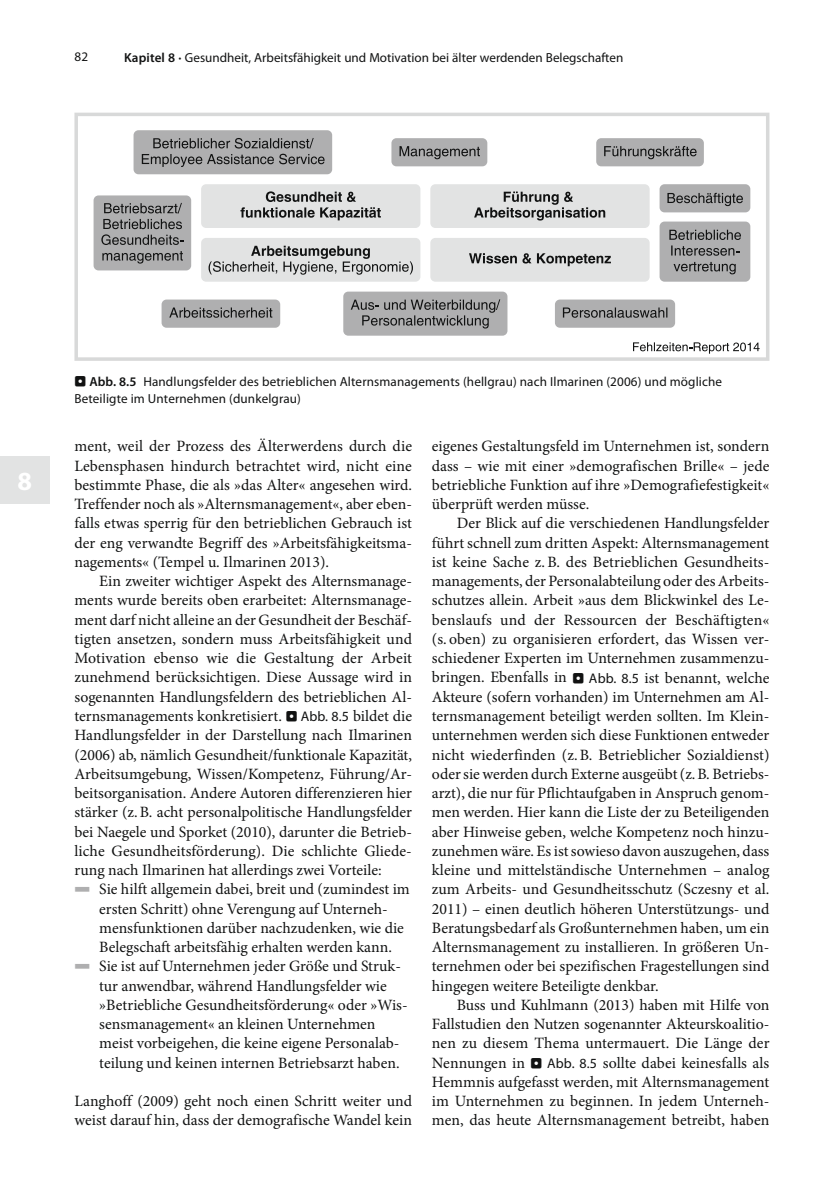
<style>
.page{position:relative;width:834px;height:1191px;background:#fff}
.page>*{position:absolute;margin:0;border:0;box-sizing:border-box;transform-origin:0 0}
.t1{font:700 26.25px "Myriad Pro";color:#fff}
.t2{font:15.75px/19.2px "Minion Pro";color:#111212;text-align:justify}
.t3{font:13.12px/17.5px "Myriad Pro";letter-spacing:.01em;color:#111212}
.s1{font-weight:600}
.s2{font-family:"Blik Buttons";font-size:14px}
.s3{font-family:"Myriad Pro";font-size:14px}
.s4{font-family:"Blik Buttons";color:#afafb0}
</style>
<div class="page">
<div style="left:0;top:456px;width:50px;height:48px;background:#e2e3e3"></div>
<svg style="left:74px;top:113px;width:695px;height:248px"></svg>
<svg style="left:633px;top:342px;width:126px;height:12px"></svg>
<div style="left:201px;top:184px;width:219px;height:44px;background:#e2e3e3;border-radius:5px"></div>
<div style="left:133px;top:130px;width:199px;height:44px;background:#afafb0;border-radius:5px"></div>
<svg style="left:142px;top:138px;width:182px;height:29px"></svg>
<div style="left:161px;top:299px;width:119px;height:29px;background:#afafb0;border-radius:5px"></div>
<svg style="left:169px;top:307px;width:103px;height:11px"></svg>
<div style="left:391px;top:138px;width:96px;height:28px;background:#afafb0;border-radius:5px"></div>
<svg style="left:399px;top:146px;width:81px;height:13px"></svg>
<div style="left:596px;top:138px;width:107px;height:28px;background:#afafb0;border-radius:5px"></div>
<svg style="left:604px;top:146px;width:92px;height:13px"></svg>
<div style="left:555px;top:299px;width:120px;height:29px;background:#afafb0;border-radius:5px"></div>
<svg style="left:562px;top:307px;width:105px;height:11px"></svg>
<div style="left:659px;top:184px;width:91px;height:28px;background:#afafb0;border-radius:5px"></div>
<svg style="left:667px;top:193px;width:75px;height:13px"></svg>
<div style="left:659px;top:221px;width:91px;height:61px;background:#afafb0;border-radius:5px"></div>
<svg style="left:669px;top:230px;width:71px;height:26px"></svg>
<svg style="left:673px;top:262px;width:62px;height:12px"></svg>
<svg style="left:240px;top:191px;width:141px;height:29px"></svg>
<div style="left:430px;top:184px;width:219px;height:44px;background:#e2e3e3;border-radius:5px"></div>
<svg style="left:474px;top:191px;width:131px;height:29px"></svg>
<div style="left:201px;top:238px;width:219px;height:44px;background:#e2e3e3;border-radius:5px"></div>
<svg style="left:208px;top:246px;width:205px;height:29px"></svg>
<div style="left:430px;top:238px;width:219px;height:44px;background:#e2e3e3;border-radius:5px"></div>
<svg style="left:469px;top:253px;width:62px;height:10px"></svg>
<svg style="left:537px;top:253px;width:74px;height:13px"></svg>
<div style="left:343px;top:292px;width:164px;height:44px;background:#afafb0;border-radius:5px"></div>
<svg style="left:350px;top:299px;width:150px;height:29px"></svg>
<div style="left:93px;top:195px;width:98px;height:75px;background:#afafb0;border-radius:5px"></div>
<svg style="left:104px;top:203px;width:78px;height:10px"></svg>
<svg style="left:101px;top:219px;width:82px;height:26px"></svg>
<svg style="left:102px;top:251px;width:81px;height:12px"></svg>
<p class="t3" style="left:74px;top:48px;width:15px">82</p>
<p class="t3" style="left:124px;top:49px;width:500px"><span class="s1">Kapitel 8 ·</span> Gesundheit, Arbeitsfähigkeit und Motivation bei älter werdenden Belegschaften</p>
<h1 class="t1" style="left:18px;top:464px;width:16px">8</h1>
<p class="t3" style="left:74px;top:372px;width:649px"><span class="s2">.</span> <span class="s1">Abb. 8.5</span> Handlungsfelder des betrieblichen Alternsmanagements (hellgrau) nach Ilmarinen (2006) und mögliche<br>Beteiligte im Unternehmen (dunkelgrau)</p>
<p class="t2" style="left:74px;top:437px;width:339px">ment, weil der Prozess des Älterwerdens durch die Lebensphasen hindurch betrachtet wird, nicht eine bestimmte Phase, die als »das Alter« angesehen wird.<br>Treffender noch als »Alternsmanagement«, aber eben&shy;falls etwas sperrig für den betrieblichen Gebrauch ist der eng verwandte Begriff des »Arbeitsfähigkeitsma&shy;nagements« (Tempel u. Ilmarinen 2013).</p>
<p class="t2" style="left:99px;top:571px;width:314px">Ein zweiter wichtiger Aspekt des Alternsmanage-</p>
<p class="t2" style="left:74px;top:591px;width:339px">ments wurde bereits oben erarbeitet: Alternsmanage-</p>
<p class="t2" style="left:74px;top:610px;width:339px">ment darf nicht alleine an der Gesundheit der Beschäf-</p>
<p class="t2" style="left:74px;top:629px;width:339px">tigten ansetzen, sondern muss Arbeitsfähigkeit und</p>
<p class="t2" style="left:74px;top:648px;width:339px">Motivation ebenso wie die Gestaltung der Arbeit</p>
<p class="t2" style="left:74px;top:668px;width:339px">zunehmend berücksichtigen. Diese Aussage wird in</p>
<p class="t2" style="left:74px;top:687px;width:339px">sogenannten Handlungsfeldern des betrieblichen Al-</p>
<p class="t2" style="left:74px;top:706px;width:339px">ternsmanagements konkretisiert. <span class="s2">.</span> <span class="s3">Abb. 8.5</span> bildet die</p>
<p class="t2" style="left:74px;top:725px;width:339px">Handlungsfelder in der Darstellung nach Ilmarinen</p>
<p class="t2" style="left:74px;top:745px;width:339px">(2006) ab, nämlich Gesundheit/funktionale Kapazität,</p>
<p class="t2" style="left:74px;top:764px;width:339px">Arbeitsumgebung, Wissen/Kompetenz, Führung/Ar-</p>
<p class="t2" style="left:74px;top:783px;width:339px">beitsorganisation. Andere Autoren differenzieren hier</p>
<p class="t2" style="left:74px;top:802px;width:339px">stärker (z.B. acht personalpolitische Handlungsfelder</p>
<p class="t2" style="left:74px;top:822px;width:339px">bei Naegele und Sporket (2010), darunter die Betrieb-</p>
<p class="t2" style="left:74px;top:841px;width:339px">liche Gesundheitsförderung). Die schlichte Gliede-</p>
<p class="t2" style="left:74px;top:860px;width:308px">rung nach Ilmarinen hat allerdings zwei Vorteile:</p>
<p class="t2" style="left:74px;top:879px;width:337px"><span class="s4">4</span> Sie hilft allgemein dabei, breit und (zumindest im</p>
<p class="t2" style="left:99px;top:899px;width:290px">ersten Schritt) ohne Verengung auf Unterneh-</p>
<p class="t2" style="left:99px;top:918px;width:306px">mensfunktionen darüber nachzudenken, wie die</p>
<p class="t2" style="left:99px;top:937px;width:294px">Belegschaft arbeitsfähig erhalten werden kann.</p>
<p class="t2" style="left:74px;top:956px;width:328px"><span class="s4">4</span> Sie ist auf Unternehmen jeder Größe und Struk-</p>
<p class="t2" style="left:99px;top:976px;width:289px">tur anwendbar, während Handlungsfelder wie</p>
<p class="t2" style="left:99px;top:995px;width:310px">»Betriebliche Gesundheitsförderung« oder »Wis-</p>
<p class="t2" style="left:99px;top:1014px;width:278px">sensmanagement« an kleinen Unternehmen</p>
<p class="t2" style="left:99px;top:1033px;width:301px">meist vorbeigehen, die keine eigene Personalab-</p>
<p class="t2" style="left:99px;top:1053px;width:302px">teilung und keinen internen Betriebsarzt haben.</p>
<p class="t2" style="left:74px;top:1091px;width:339px">Langhoff (2009) geht noch einen Schritt weiter und weist darauf hin, dass der demografische Wandel kein</p>
<p class="t2" style="left:432px;top:437px;width:339px">eigenes Gestaltungsfeld im Unternehmen ist, sondern dass – wie mit einer »demografischen Brille« – jede betriebliche Funktion auf ihre »Demografiefestigkeit« überprüft werden müsse.</p>
<p class="t2" style="left:432px;top:514px;width:339px;text-align:left;text-indent:25px">Der Blick auf die verschiedenen Handlungsfelder führt schnell zum dritten Aspekt: Alternsmanagement ist keine Sache z.B. des Betrieblichen Gesundheits&shy;managements, der Personalabteilung oder des Arbeits&shy;schutzes allein. Arbeit »aus dem Blickwinkel des Le&shy;benslaufs und der Ressourcen der Beschäftigten« (s. oben) zu organisieren erfordert, das Wissen ver&shy;schiedener Experten im Unternehmen zusammenzu&shy;bringen. Ebenfalls in <span class="s2">.</span> <span class="s3">Abb. 8.5</span> ist benannt, welche Akteure (sofern vorhanden) im Unternehmen am Al&shy;ternsmanagement beteiligt werden sollten. Im Klein&shy;unternehmen werden sich diese Funktionen entweder nicht wiederfinden (z.B. Betrieblicher Sozialdienst) oder sie werden durch Externe ausgeübt (z.B. Betriebs&shy;arzt), die nur für Pflichtaufgaben in Anspruch genom&shy;men werden. Hier kann die Liste der zu Beteiligenden aber Hinweise geben, welche Kompetenz noch hinzu&shy;zunehmen wäre. Es ist sowieso davon auszugehen, dass kleine und mittelständische Unternehmen – analog zum Arbeits- und Gesundheitsschutz (Sczesny et al.<br>2011) – einen deutlich höheren Unterstützungs- und Beratungsbedarf als Großunternehmen haben, um ein Alternsmanagement zu installieren. In größeren Un&shy;ternehmen oder bei spezifischen Fragestellungen sind hingegen weitere Beteiligte denkbar.</p>
<p class="t2" style="left:432px;top:995px;width:339px;text-indent:25px">Buss und Kuhlmann (2013) haben mit Hilfe von Fallstudien den Nutzen sogenannter Akteurskoalitio&shy;nen zu diesem Thema untermauert. Die Länge der Nennungen in <span class="s2">.</span> <span class="s3">Abb. 8.5</span> sollte dabei keinesfalls als Hemmnis aufgefasst werden, mit Alternsmanagement im Unternehmen zu beginnen. In jedem Unterneh&shy;men, das heute Alternsmanagement betreibt, haben</p>
</div>
